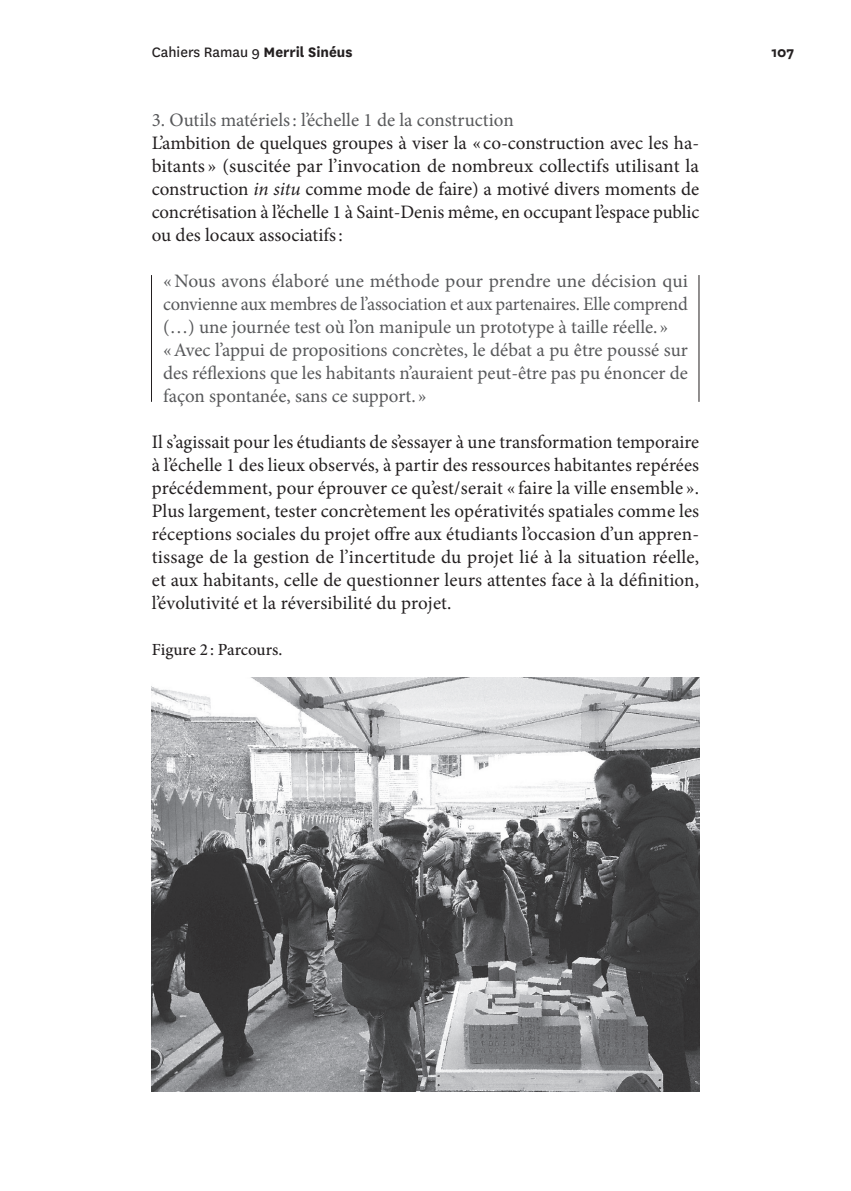
<style>
.page{position:relative;width:851px;height:1191px;background:#fff}
.page>*{position:absolute;margin:0;border:0;box-sizing:border-box;transform-origin:0 0}
.t1{font:19px/23px "Minion Pro";color:#231f20;text-align:justify}
.t2{font:19px/23px "Minion Pro";color:#57585a}
.t3{font:500 17px "Minion Pro";color:#231f20}
.t4{font:16px "National";color:#231f20}
.t5{font:700 16px "National";color:#231f20}
.s1{font-weight:700}
.s2{font-style:italic}
</style>
<div class="page">
<img style="left:152px;top:677px;width:547px;height:414px">
<hr style="left:151px;top:275px;width:1px;height:127px;background:#231f20">
<hr style="left:698px;top:275px;width:1px;height:127px;background:#231f20">
<p class="t4" style="left:152px;top:46px;width:202px">Cahiers Ramau 9 <span class="s1">Merril Sinéus</span></p>
<p class="t5" style="left:771px;top:46px;width:24px">107</p>
<p class="t2" style="left:152px;top:110px;width:363px">3. Outils matériels : l’échelle 1 de la construction</p>
<p class="t1" style="left:152px;top:133px;width:549px">L’ambition de quelques groupes à viser la « co-construction avec les ha&shy;bitants » (suscitée par l’invocation de nombreux collectifs utilisant la construction <span class="s2">in situ</span> comme mode de faire) a motivé divers moments de concrétisation à l’échelle 1 à Saint-Denis même, en occupant l’espace public ou des locaux associatifs :</p>
<p class="t2" style="left:163px;top:271px;width:526px">« Nous avons élaboré une méthode pour prendre une décision qui convienne aux membres de l’association et aux partenaires. Elle comprend (…) une journée test où l’on manipule un prototype à taille réelle. »<br>« Avec l’appui de propositions concrètes, le débat a pu être poussé sur des réflexions que les habitants n’auraient peut-être pas pu énoncer de façon spontanée, sans ce support. »</p>
<p class="t1" style="left:152px;top:432px;width:549px">Il s’agissait pour les étudiants de s’essayer à une transformation temporaire à l’échelle 1 des lieux observés, à partir des ressources habitantes repérées précédemment, pour éprouver ce qu’est/serait « faire la ville ensemble ».<br>Plus largement, tester concrètement les opérativités spatiales comme les réceptions sociales du projet offre aux étudiants l’occasion d’un appren&shy;tissage de la gestion de l’incertitude du projet lié à la situation réelle, et aux habitants, celle de questionner leurs attentes face à la définition, l’évolutivité et la réversibilité du projet.</p>
<p class="t3" style="left:152px;top:642px;width:132px">Figure 2 : Parcours.</p>
</div>
